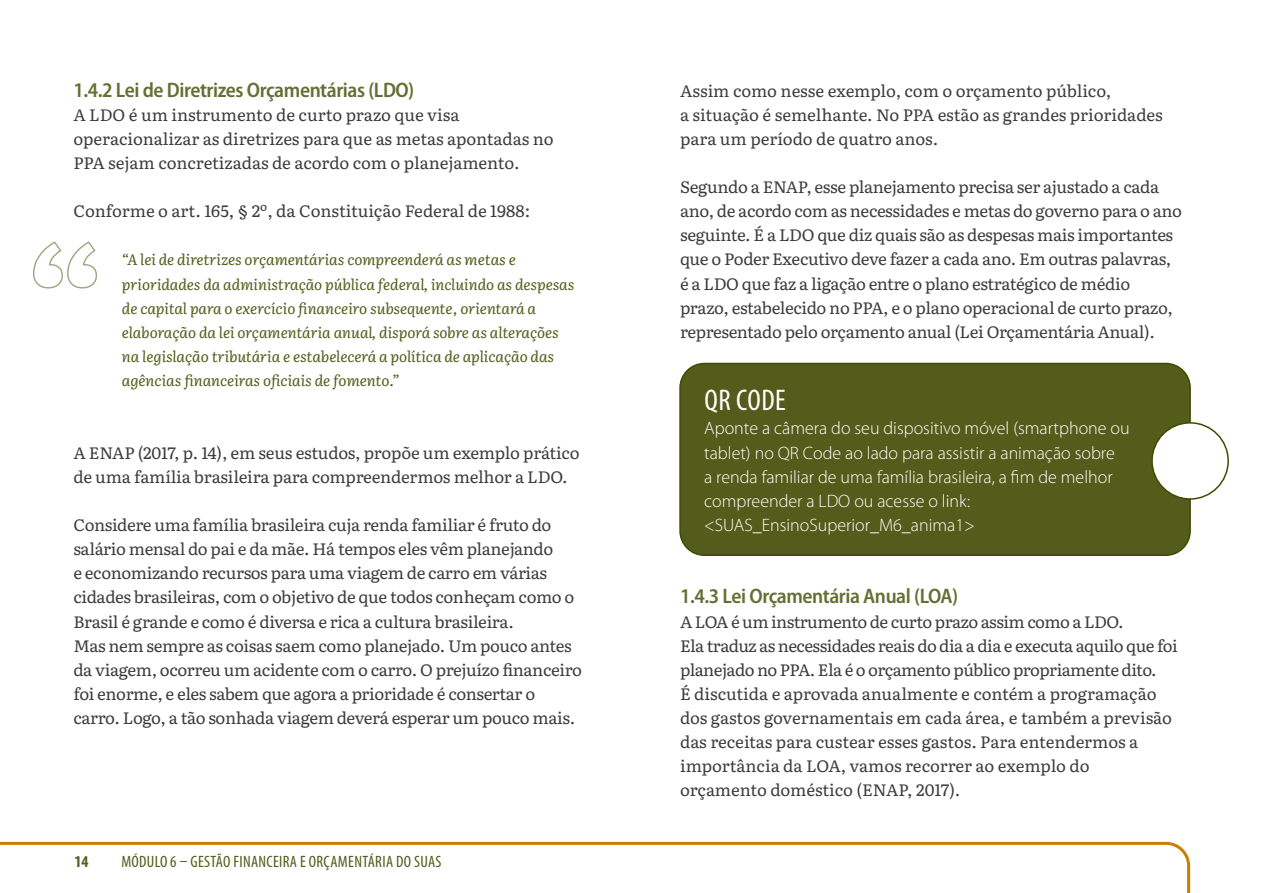
<style>
.page{position:relative;width:1263px;height:893px;background:#fff}
.page>*{position:absolute;margin:0;border:0;box-sizing:border-box;transform-origin:0 0}
.QRCode_título{font:condensed 30px "Myriad Pro";letter-spacing:.02em;color:#fff}
.H3_Título{font:600 semi-condensed 21px "Myriad Pro";letter-spacing:-.02em;color:#666e33}
.QRCode_texto{font:300 18px/24.2px "Myriad Pro";color:#fff}
.Corpo_de_texto{font:16.5px/24.2px "Literata";letter-spacing:-.02em;color:#3c3c3b}
.Corpo_de_texto-2{font:16.5px "Literata";color:#3c3c3b}
.t1{font:condensed 16.5px "Myriad Pro";letter-spacing:.02em;color:#535c1a}
.t2{font:700 condensed 16.5px "Myriad Pro";color:#535c1a}
.Citação{font:italic 15px/24.2px "Literata";color:#535c1a}
</style>
<div class="page">
<svg style="left:0;top:841px;width:1191px;height:52px"></svg>
<div style="left:680px;top:363px;width:510px;height:192px;background:#535c1a;border-radius:24px"></div>
<div style="left:679px;top:363px;width:512px;height:193px;border:2px solid #404a00;border-radius:24px"></div>
<div style="left:1152px;top:423px;width:76px;height:76px;background:#fff;border-radius:50%"></div>
<div style="left:1151px;top:422px;width:78px;height:78px;border:2px solid #404a00;border-radius:50%"></div>
<svg style="left:33px;top:241px;width:64px;height:48px"></svg>
<p class="H3_Título" style="left:73px;top:78px;width:342px">1.4.2 Lei de Diretrizes Orçamentárias (LDO)</p>
<p class="Corpo_de_texto" style="left:73px;top:101px;width:482px">A LDO é um instrumento de curto prazo que visa operacionalizar as diretrizes para que as metas apontadas no<br>PPA sejam concretizadas de acordo com o planejamento.</p>
<p class="Corpo_de_texto-2" style="left:73px;top:198px;width:458px">Conforme o art. 165, § 2º, da Constituição Federal de 1988:</p>
<p class="Citação" style="left:122px;top:247px;width:454px">“A lei de diretrizes orçamentárias compreenderá as metas e prioridades da administração pública federal, incluindo as despesas de capital para o exercício financeiro subsequente, orientará a elaboração da lei orçamentária anual, disporá sobre as alterações na legislação tributária e estabelecerá a política de aplicação das agências financeiras oficiais de fomento.”</p>
<p class="Corpo_de_texto" style="left:73px;top:439px;width:508px">A ENAP (2017, p. 14), em seus estudos, propõe um exemplo prático de uma família brasileira para compreendermos melhor a LDO.</p>
<p class="Corpo_de_texto" style="left:73px;top:512px;width:510px">Considere uma família brasileira cuja renda familiar é fruto do salário mensal do pai e da mãe. Há tempos eles vêm planejando<br>e economizando recursos para uma viagem de carro em várias cidades brasileiras, com o objetivo de que todos conheçam como o Brasil é grande e como é diversa e rica a cultura brasileira.<br>Mas nem sempre as coisas saem como planejado. Um pouco antes da viagem, ocorreu um acidente com o carro. O prejuízo financeiro foi enorme, e eles sabem que agora a prioridade é consertar o carro. Logo, a tão sonhada viagem deverá esperar um pouco mais.</p>
<p class="t2" style="left:74px;top:851px;width:16px">14</p>
<p class="t1" style="left:121px;top:851px;width:322px">MÓDULO 6 – GESTÃO FINANCEIRA E ORÇAMENTÁRIA DO SUAS</p>
<p class="Corpo_de_texto" style="left:680px;top:77px;width:484px">Assim como nesse exemplo, com o orçamento público,<br>a situação é semelhante. No PPA estão as grandes prioridades para um período de quatro anos.</p>
<p class="Corpo_de_texto" style="left:680px;top:174px;width:503px">Segundo a ENAP, esse planejamento precisa ser ajustado a cada ano, de acordo com as necessidades e metas do governo para o ano seguinte. É a LDO que diz quais são as despesas mais importantes que o Poder Executivo deve fazer a cada ano. Em outras palavras, é a LDO que faz a ligação entre o plano estratégico de médio prazo, estabelecido no PPA, e o plano operacional de curto prazo, representado pelo orçamento anual (Lei Orçamentária Anual).</p>
<p class="QRCode_título" style="left:704px;top:382px;width:83px">QR CODE</p>
<p class="QRCode_texto" style="left:704px;top:416px;width:427px">Aponte a câmera do seu dispositivo móvel (smartphone ou tablet) no QR Code ao lado para assistir a animação sobre<br>a renda familiar de uma família brasileira, a fim de melhor compreender a LDO ou acesse o link: &lt;SUAS_EnsinoSuperior_M6_anima1&gt;</p>
<p class="H3_Título" style="left:680px;top:585px;width:280px">1.4.3 Lei Orçamentária Anual (LOA)</p>
<p class="Corpo_de_texto" style="left:680px;top:608px;width:499px">A LOA é um instrumento de curto prazo assim como a LDO.<br>Ela traduz as necessidades reais do dia a dia e executa aquilo que foi planejado no PPA. Ela é o orçamento público propriamente dito.<br>É discutida e aprovada anualmente e contém a programação dos gastos governamentais em cada área, e também a previsão das receitas para custear esses gastos. Para entendermos a importância da LOA, vamos recorrer ao exemplo do orçamento doméstico (ENAP, 2017).</p>
</div>
